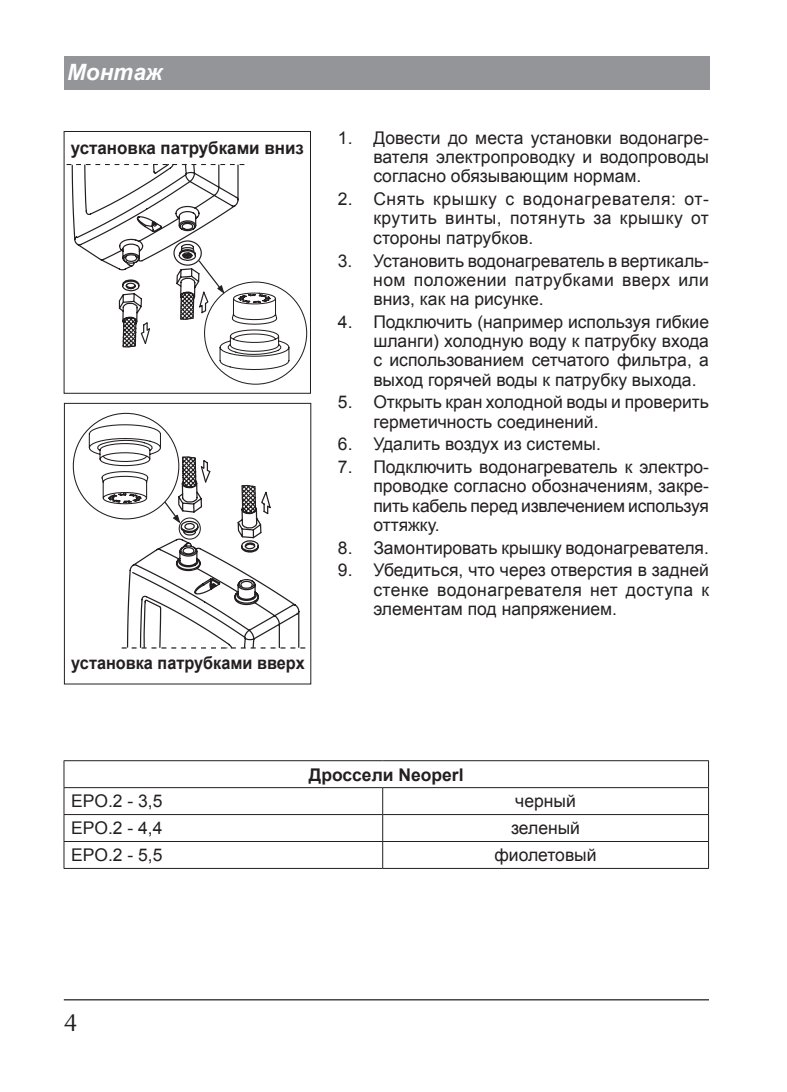
<style>
.page{position:relative;width:787px;height:1092px;background:#fff}
.page>*{position:absolute;margin:0;border:0;box-sizing:border-box;transform-origin:0 0}
.t1{font:25px "Ottawa";color:#231f20}
.t2{font:italic 700 22.5px "Arial";color:#fff}
.t3{font:17.5px/19.2px "Arial";color:#231f20;text-align:justify}
.t4{font:700 17.5px "Arial";color:#231f20}
.t5{font:700 17.5px "Arial";color:#231f20;scale:.93 1}
</style>
<div class="page">
<hr style="left:64px;top:999px;width:645px;height:1px;background:#231f20">
<div style="left:64px;top:57px;width:645px;height:33px;background:#939598"></div>
<div style="left:64px;top:403px;width:247px;height:281px;border:1px solid #231f20"></div>
<svg style="left:73px;top:413px;width:233px;height:235px"></svg>
<div style="left:64px;top:131px;width:247px;height:262px;border:1px solid #231f20"></div>
<svg style="left:67px;top:165px;width:240px;height:219px"></svg>
<hr style="left:64px;top:760px;width:319px;height:1px;background:#231f20">
<hr style="left:383px;top:760px;width:326px;height:1px;background:#231f20">
<hr style="left:64px;top:787px;width:319px;height:1px;background:#231f20">
<hr style="left:383px;top:787px;width:326px;height:1px;background:#231f20">
<hr style="left:64px;top:814px;width:319px;height:1px;background:#231f20">
<hr style="left:383px;top:814px;width:326px;height:1px;background:#231f20">
<hr style="left:64px;top:841px;width:319px;height:1px;background:#231f20">
<svg style="left:64px;top:761px;width:1px;height:106px"></svg>
<hr style="left:383px;top:841px;width:326px;height:1px;background:#231f20">
<svg style="left:382px;top:787px;width:1px;height:80px"></svg>
<svg style="left:708px;top:761px;width:1px;height:106px"></svg>
<hr style="left:64px;top:867px;width:319px;height:1px;background:#231f20">
<hr style="left:383px;top:867px;width:326px;height:1px;background:#231f20">
<p class="t2" style="left:67px;top:57px;width:97px">Монтаж</p>
<p class="t4" style="left:71px;top:136px;width:235px">установка патрубками вниз</p>
<p class="t5" style="left:71px;top:651px;width:252px">установка патрубками вверх</p>
<p class="t3" style="left:373px;top:128px;width:337px;text-indent:-35px">1. Довести до места установки водонагре&shy;вателя электропроводку и водопроводы согласно обязывающим нормам.</p>
<p class="t3" style="left:373px;top:190px;width:337px;text-indent:-35px">2. Снять крышку с водонагревателя: от&shy;крутить винты, потянуть за крышку от стороны патрубков.</p>
<p class="t3" style="left:373px;top:251px;width:337px;text-indent:-35px">3. Установить водонагреватель в вертикаль&shy;ном положении патрубками вверх или вниз, как на рисунке.</p>
<p class="t3" style="left:373px;top:312px;width:337px;text-indent:-35px">4. Подключить (например используя гибкие шланги) холодную воду к патрубку входа с использованием сетчатого фильтра, а выход горячей воды к патрубку выхода.</p>
<p class="t3" style="left:373px;top:393px;width:337px;text-indent:-35px">5. Открыть кран холодной воды и проверить герметичность соединений.</p>
<p class="t3" style="left:338px;top:435px;width:264px">6. Удалить воздух из системы.</p>
<p class="t3" style="left:373px;top:457px;width:337px;text-indent:-35px">7. Подключить водонагреватель к электро&shy;проводке согласно обозначениям, закре&shy;пить кабель перед извлечением используя оттяжку.</p>
<p class="t3" style="left:338px;top:538px;width:372px">8. Замонтировать крышку водонагревателя.</p>
<p class="t3" style="left:373px;top:561px;width:337px;text-indent:-35px">9. Убедиться, что через отверстия в задней стенке водонагревателя нет доступа к элементам под напряжением.</p>
<p class="t4" style="left:309px;top:762px;width:156px">Дроссели Neoperl</p>
<p class="t3" style="left:71px;top:791px;width:93px">EPO.2 - 3,5</p>
<p class="t3" style="left:515px;top:791px;width:62px">черный</p>
<p class="t3" style="left:71px;top:818px;width:93px">EPO.2 - 4,4</p>
<p class="t3" style="left:511px;top:818px;width:70px">зеленый</p>
<p class="t3" style="left:71px;top:845px;width:93px">EPO.2 - 5,5</p>
<p class="t3" style="left:494px;top:845px;width:104px">фиолетовый</p>
<h1 class="t1" style="left:64px;top:1007px;width:15px">4</h1>
</div>
